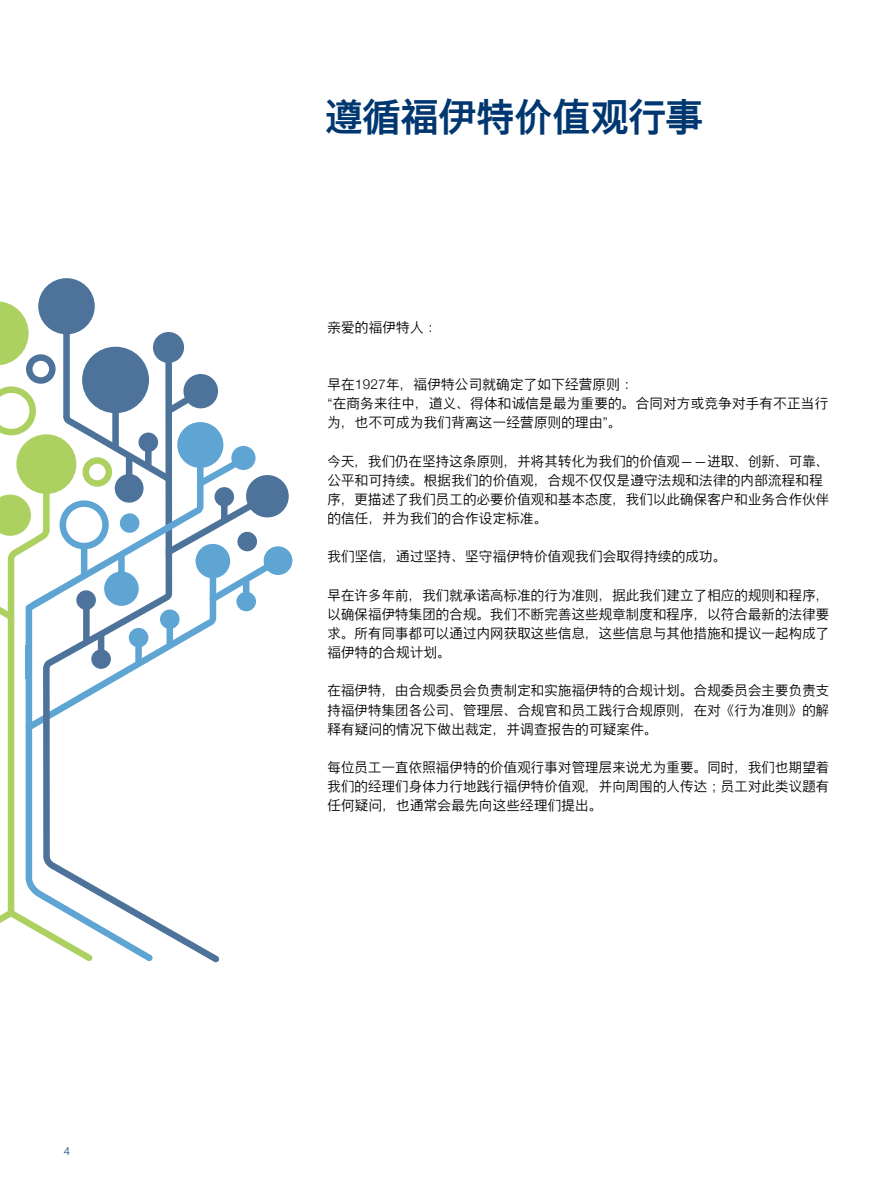
<style>
.page{position:relative;width:893px;height:1191px;background:#fff}
.page>*{position:absolute;margin:0;border:0;box-sizing:border-box;transform-origin:0 0}
.t1{font:500 37.5px "Voith Global";letter-spacing:.01em;color:#003770}
.t2{font:300 13.5px/19.2px "Voith Global";letter-spacing:.02em;color:#000;text-align:justify}
.t3{font:300 11.25px "Voith Global";color:#003770}
</style>
<div class="page">
<div style="left:38px;top:278px;width:57px;height:56px;background:#4d739b;border-radius:50%"></div>
<div style="left:264px;top:546px;width:28px;height:29px;background:#5fa5d3;border-radius:50%"></div>
<svg style="left:246px;top:475px;width:43px;height:42px"></svg>
<svg style="left:0;top:295px;width:284px;height:666px"></svg>
<div style="left:26px;top:645px;width:6px;height:34px;background:#5fa5d3"></div>
<p class="t3" style="left:64px;top:1144px;width:8px">4</p>
<h1 class="t1" style="left:325px;top:95px;width:379px">遵循福伊特价值观行事</h1>
<p class="t2" style="left:327px;top:317px;width:111px">亲爱的福伊特人：</p>
<p class="t2" style="left:327px;top:375px;width:502px;text-align:left">早在1927年，福伊特公司就确定了如下经营原则：<br>“在商务来往中，道义、得体和诚信是最为重要的。合同对方或竞争对手有不正当行为，也不可成为我们背离这一经营原则的理由”。</p>
<p class="t2" style="left:327px;top:451px;width:503px;text-align:left">今天，我们仍在坚持这条原则，并将其转化为我们的价值观——进取、创新、可靠、公平和可持续。根据我们的价值观，合规不仅仅是遵守法规和法律的内部流程和程序，更描述了我们员工的必要价值观和基本态度，我们以此确保客户和业务合作伙伴的信任，并为我们的合作设定标准。</p>
<p class="t2" style="left:327px;top:547px;width:401px">我们坚信，通过坚持、坚守福伊特价值观我们会取得持续的成功。</p>
<p class="t2" style="left:327px;top:585px;width:503px">早在许多年前，我们就承诺高标准的行为准则，据此我们建立了相应的规则和程序，以确保福伊特集团的合规。我们不断完善这些规章制度和程序，以符合最新的法律要求。所有同事都可以通过内网获取这些信息，这些信息与其他措施和提议一起构成了福伊特的合规计划。</p>
<p class="t2" style="left:327px;top:681px;width:503px">在福伊特，由合规委员会负责制定和实施福伊特的合规计划。合规委员会主要负责支持福伊特集团各公司、管理层、合规官和员工践行合规原则，在对《行为准则》的解释有疑问的情况下做出裁定，并调查报告的可疑案件。</p>
<p class="t2" style="left:327px;top:757px;width:503px">每位员工一直依照福伊特的价值观行事对管理层来说尤为重要。同时，我们也期望着我们的经理们身体力行地践行福伊特价值观，并向周围的人传达；员工对此类议题有任何疑问，也通常会最先向这些经理们提出。</p>
</div>
